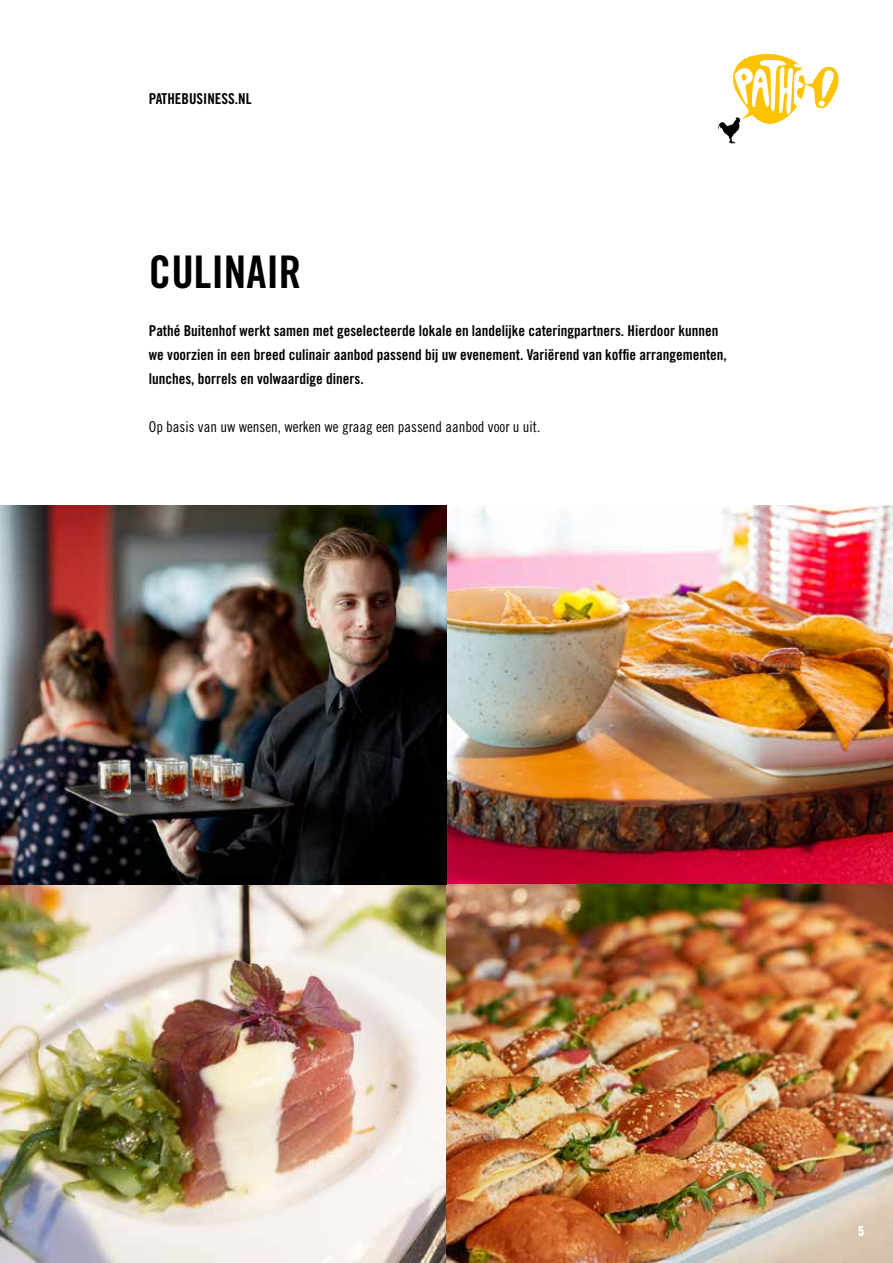
<style>
.page{position:relative;width:893px;height:1263px;background:#fff}
.page>*{position:absolute;margin:0;border:0;box-sizing:border-box;transform-origin:0 0}
.t1{font:45px "Trade Gothic LT Pro Bd Cn 20";color:#000}
.t2{font:15px/24px "Trade Gothic LT Pro Bd Cn 20";color:#000}
.t3{font:15px "Trade Gothic LT Pro Cn 18";color:#000}
.t4{font:13.5px "Trade Gothic LT Pro Bd Cn 20";color:#fff}
</style>
<div class="page">
<img style="left:0;top:505px;width:893px;height:758px">
<svg style="left:718px;top:54px;width:121px;height:90px"></svg>
<p class="t2" style="left:149px;top:87px;width:104px">PATHEBUSINESS.NL</p>
<h1 class="t1" style="left:149px;top:245px;width:154px">CULINAIR</h1>
<p class="t2" style="left:149px;top:319px;width:580px">Pathé Buitenhof werkt samen met geselecteerde lokale en landelijke cateringpartners. Hierdoor kunnen we voorzien in een breed culinair aanbod passend bij uw evenement. Variërend van koffie arrangementen, lunches, borrels en volwaardige diners.</p>
<p class="t3" style="left:149px;top:418px;width:393px">Op basis van uw wensen, werken we graag een passend aanbod voor u uit.</p>
<p class="t4" style="left:858px;top:1223px;width:7px">5</p>
</div>
